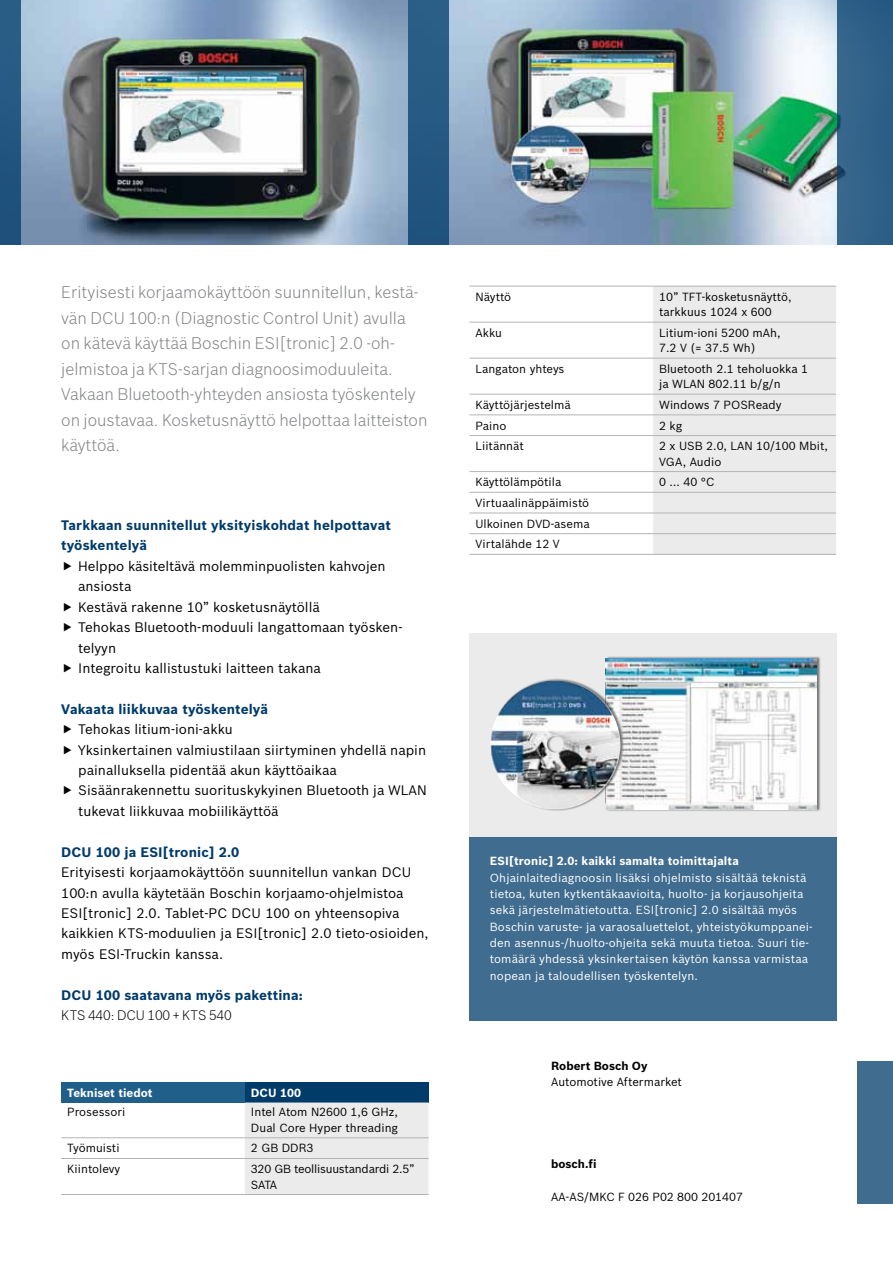
<style>
.page{position:relative;width:893px;height:1263px;background:#fff}
.page>*{position:absolute;margin:0;border:0;box-sizing:border-box;transform-origin:0 0}
.t1{font:300 16.5px/25.5px "Bosch Sans";color:#808285}
.t2{font:13.5px/20.4px "Bosch Sans";color:#000}
.t3{font:700 13.5px/20.4px "Bosch Sans";letter-spacing:.01em;color:#003b6a}
.t4{font:300 13.5px "Bosch Sans";letter-spacing:-.01em;color:#000}
.t5{font:11.55px/15.3px "Bosch Sans";color:#000}
.t6{font:11.55px/16.4px "Bosch Sans";letter-spacing:.01em;color:#fff}
.t7{font:700 11.55px "Bosch Sans";letter-spacing:.01em;color:#fff}
.t8{font:11.55px/15.3px "Bosch Sans";letter-spacing:-.02em;color:#000}
.t9{font:700 11.55px "Bosch Sans";color:#000}
.t10{font:11.55px "Bosch Sans";color:#000101}
</style>
<div class="page">
<img style="left:20px;top:0;width:388px;height:245px">
<img style="left:449px;top:0;width:388px;height:245px">
<div style="left:0;top:0;width:20px;height:245px;background:#255781"></div>
<div style="left:408px;top:0;width:41px;height:245px;background:#275a83"></div>
<div style="left:837px;top:0;width:56px;height:245px;background:#316289"></div>
<div style="left:857px;top:1061px;width:36px;height:143px;background:#406c8f"></div>
<div style="left:469px;top:633px;width:368px;height:204px;background:#ebebec"></div>
<div style="left:469px;top:837px;width:368px;height:183px;background:#406c8f"></div>
<div style="left:606px;top:656px;width:214px;height:155px;background:#000;opacity:.5"></div>
<img style="left:606px;top:658px;width:210px;height:152px">
<div style="left:490px;top:678px;width:134px;height:133px;background:#000;opacity:.5"></div>
<img style="left:490px;top:680px;width:130px;height:130px">
<div style="left:61px;top:1082px;width:184px;height:20px;background:#215f8b"></div>
<div style="left:245px;top:1082px;width:184px;height:20px;background:#003b6a"></div>
<div style="left:245px;top:1102px;width:184px;height:92px;background:#ebebec"></div>
<hr style="left:61px;top:1137px;width:184px;height:1px;background:#b1b4b6">
<hr style="left:245px;top:1137px;width:184px;height:1px;background:#b1b4b6">
<hr style="left:61px;top:1158px;width:184px;height:1px;background:#b1b4b6">
<hr style="left:245px;top:1158px;width:184px;height:1px;background:#b1b4b6">
<hr style="left:61px;top:1194px;width:184px;height:1px;background:#b1b4b6">
<hr style="left:245px;top:1194px;width:184px;height:1px;background:#b1b4b6">
<div style="left:653px;top:287px;width:183px;height:267px;background:#ebebec"></div>
<hr style="left:469px;top:286px;width:184px;height:1px;background:#b1b4b6">
<hr style="left:653px;top:286px;width:183px;height:1px;background:#b1b4b6">
<hr style="left:469px;top:322px;width:184px;height:1px;background:#b1b4b6">
<hr style="left:653px;top:322px;width:183px;height:1px;background:#b1b4b6">
<hr style="left:469px;top:358px;width:184px;height:1px;background:#b1b4b6">
<hr style="left:653px;top:358px;width:183px;height:1px;background:#b1b4b6">
<hr style="left:469px;top:394px;width:184px;height:1px;background:#b1b4b6">
<hr style="left:653px;top:394px;width:183px;height:1px;background:#b1b4b6">
<hr style="left:469px;top:414px;width:184px;height:1px;background:#b1b4b6">
<hr style="left:653px;top:414px;width:183px;height:1px;background:#b1b4b6">
<hr style="left:469px;top:435px;width:184px;height:1px;background:#b1b4b6">
<hr style="left:653px;top:435px;width:183px;height:1px;background:#b1b4b6">
<hr style="left:469px;top:471px;width:184px;height:1px;background:#b1b4b6">
<hr style="left:653px;top:471px;width:183px;height:1px;background:#b1b4b6">
<hr style="left:469px;top:492px;width:184px;height:1px;background:#b1b4b6">
<hr style="left:653px;top:492px;width:183px;height:1px;background:#b1b4b6">
<hr style="left:469px;top:513px;width:184px;height:1px;background:#b1b4b6">
<hr style="left:653px;top:513px;width:183px;height:1px;background:#b1b4b6">
<hr style="left:469px;top:533px;width:184px;height:1px;background:#b1b4b6">
<hr style="left:653px;top:533px;width:183px;height:1px;background:#b1b4b6">
<hr style="left:469px;top:554px;width:184px;height:1px;background:#b1b4b6">
<hr style="left:653px;top:554px;width:183px;height:1px;background:#b1b4b6">
<p class="t1" style="left:61px;top:278px;width:368px">Erityisesti korjaamokäyttöön suunnitellun, kestä&shy;vän DCU 100:n (Diagnostic Control Unit) avulla on kätevä käyttää Boschin ESI[tronic] 2.0 -oh&shy;jelmistoa ja KTS-sarjan diagnoosimoduuleita.<br>Vakaan Bluetooth-yhteyden ansiosta työskentely on joustavaa. Kosketusnäyttö helpottaa laitteiston käyttöä.</p>
<p class="t3" style="left:61px;top:514px;width:331px">Tarkkaan suunnitellut yksityiskohdat helpottavat työskentelyä</p>
<p class="t2" style="left:78px;top:555px;width:326px">Helppo käsiteltävä molemminpuolisten kahvojen ansiosta<br>Kestävä rakenne 10” kosketusnäytöllä<br>Tehokas Bluetooth-moduuli langattomaan työsken&shy;telyyn<br>Integroitu kallistustuki laitteen takana</p>
<p class="t3" style="left:61px;top:698px;width:208px">Vakaata liikkuvaa työskentelyä</p>
<p class="t2" style="left:78px;top:718px;width:350px">Tehokas litium-ioni-akku<br>Yksinkertainen valmiustilaan siirtyminen yhdellä napin painalluksella pidentää akun käyttöaikaa Sisäänrakennettu suorituskykyinen Bluetooth ja WLAN tukevat liikkuvaa mobiilikäyttöä</p>
<p class="t3" style="left:61px;top:841px;width:180px">DCU 100 ja ESI[tronic] 2.0</p>
<p class="t2" style="left:61px;top:861px;width:369px">Erityisesti korjaamokäyttöön suunnitellun vankan DCU 100:n avulla käytetään Boschin korjaamo-ohjelmistoa ESI[tronic] 2.0. Tablet-PC DCU 100 on yhteensopiva kaikkien KTS-moduulien ja ESI[tronic] 2.0 tieto-osioiden, myös ESI-Truckin kanssa.</p>
<p class="t3" style="left:61px;top:984px;width:243px">DCU 100 saatavana myös pakettina:</p>
<p class="t4" style="left:61px;top:1006px;width:172px">KTS 440: DCU 100 + KTS 540</p>
<p class="t7" style="left:67px;top:1084px;width:87px">Tekniset tiedot</p>
<p class="t7" style="left:251px;top:1084px;width:52px">DCU 100</p>
<p class="t5" style="left:67px;top:1104px;width:60px">Prosessori</p>
<p class="t5" style="left:251px;top:1104px;width:149px">Intel Atom N2600 1,6 GHz,<br>Dual Core Hyper threading</p>
<p class="t5" style="left:67px;top:1140px;width:54px">Työmuisti</p>
<p class="t5" style="left:251px;top:1140px;width:64px">2 GB DDR3</p>
<p class="t10" style="left:67px;top:1160px;width:55px">Kiintolevy</p>
<p class="t8" style="left:251px;top:1160px;width:165px">320 GB teollisuustandardi 2.5”<br>SATA</p>
<p class="t5" style="left:475px;top:288px;width:37px">Näyttö</p>
<p class="t5" style="left:659px;top:288px;width:134px">10” TFT-kosketusnäyttö, tarkkuus 1024 x 600</p>
<p class="t5" style="left:475px;top:324px;width:28px">Akku</p>
<p class="t5" style="left:659px;top:324px;width:123px">Litium-ioni 5200 mAh,<br>7.2 V (= 37.5 Wh)</p>
<p class="t5" style="left:475px;top:360px;width:91px">Langaton yhteys</p>
<p class="t5" style="left:659px;top:360px;width:151px">Bluetooth 2.1 teholuokka 1 ja WLAN 802.11 b/g/n</p>
<p class="t5" style="left:475px;top:396px;width:97px">Käyttöjärjestelmä</p>
<p class="t5" style="left:659px;top:396px;width:124px">Windows 7 POSReady</p>
<p class="t5" style="left:475px;top:417px;width:32px">Paino</p>
<p class="t5" style="left:659px;top:417px;width:25px">2 kg</p>
<p class="t5" style="left:475px;top:438px;width:50px">Liitännät</p>
<p class="t5" style="left:659px;top:438px;width:170px">2 x USB 2.0, LAN 10/100 Mbit,<br>VGA, Audio</p>
<p class="t5" style="left:475px;top:474px;width:87px">Käyttölämpötila</p>
<p class="t5" style="left:659px;top:474px;width:57px">0 … 40 °C</p>
<p class="t5" style="left:475px;top:492px;width:116px;line-height:20.7px;text-align:justify">Virtuaalinäppäimistö Ulkoinen DVD-asema Virtalähde 12 V</p>
<p class="t7" style="left:490px;top:852px;width:250px">ESI[tronic] 2.0: kaikki samalta toimittajalta</p>
<p class="t6" style="left:490px;top:868px;width:324px">Ohjainlaitediagnoosin lisäksi ohjelmisto sisältää teknistä tietoa, kuten kytkentäkaavioita, huolto- ja korjausohjeita sekä järjestelmätietoutta. ESI[tronic] 2.0 sisältää myös Boschin varuste- ja varaosaluettelot, yhteistyökumppanei&shy;den asennus-/huolto-ohjeita sekä muuta tietoa. Suuri tie&shy;tomäärä yhdessä yksinkertaisen käytön kanssa varmistaa nopean ja taloudellisen työskentelyn.</p>
<p class="t9" style="left:551px;top:1057px;width:98px">Robert Bosch Oy</p>
<p class="t5" style="left:551px;top:1074px;width:132px">Automotive Aftermarket</p>
<p class="t9" style="left:551px;top:1155px;width:47px">bosch.fi</p>
<p class="t5" style="left:551px;top:1188px;width:193px">AA-AS/MKC F 026 P02 800 201407</p>
</div>
